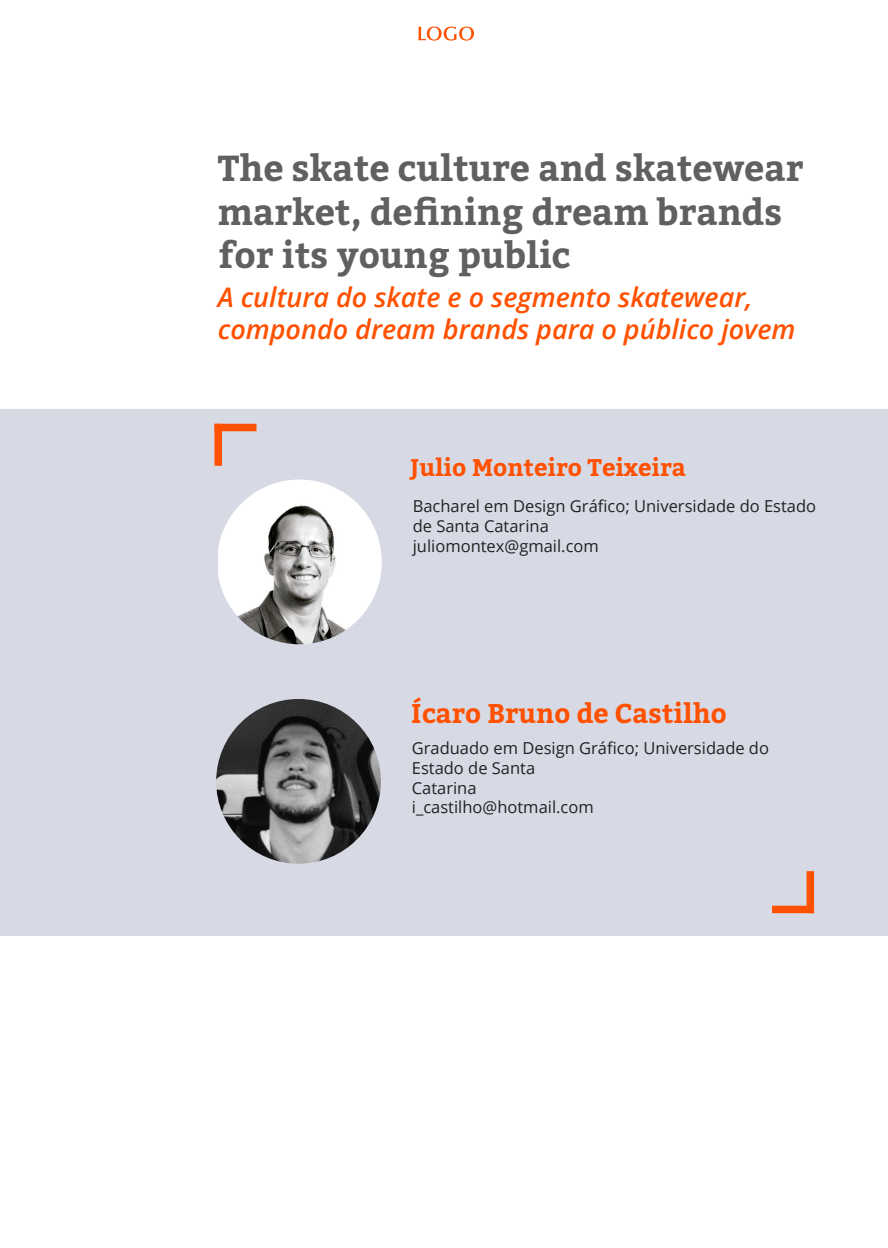
<style>
.page{position:relative;width:888px;height:1248px;background:#fff}
.page>*{position:absolute;margin:0;border:0;box-sizing:border-box;transform-origin:0 0}
.t1{font:700 36px/43.2px "Bitter";color:#606060}
.t2{font:italic 600 27px/32.4px "Open Sans";color:#ff5100}
.t3{font:700 27px "Bitter";color:#ff5100}
.t4{font:700 24px "Bitter";color:#ff5100}
.t5{font:16.5px/19.8px "Open Sans";color:#222223}
</style>
<div class="page">
<svg style="left:418px;top:27px;width:56px;height:14px"></svg>
<div style="left:0;top:409px;width:888px;height:526px;background:#d7dae5"></div>
<div style="left:806px;top:871px;width:8px;height:42px;background:#ff5100"></div>
<div style="left:772px;top:906px;width:42px;height:7px;background:#ff5100"></div>
<div style="left:214px;top:424px;width:8px;height:42px;background:#ff5100"></div>
<div style="left:214px;top:424px;width:42px;height:7px;background:#ff5100"></div>
<img style="left:218px;top:479px;width:164px;height:165px">
<img style="left:216px;top:699px;width:165px;height:165px;border-radius:82px">
<h1 class="t1" style="left:218px;top:147px;width:587px">The skate culture and skatewear market, deining dream brands for its young public</h1>
<h2 class="t2" style="left:218px;top:283px;width:579px">A cultura do skate e o segmento skatewear, compondo dream brands para o público jovem</h2>
<h3 class="t4" style="left:410px;top:453px;width:277px">Julio Monteiro Teixeira</h3>
<p class="t5" style="left:413px;top:496px;width:405px">Bacharel em Design Gráico; Universidade do Estado de Santa Catarina<br>juliomontex@gmail.com</p>
<h2 class="t3" style="left:411px;top:697px;width:317px">Ícaro Bruno de Castilho</h2>
<p class="t5" style="left:412px;top:738px;width:359px">Graduado em Design Gráico; Universidade do<br>Estado de Santa<br>Catarina<br>i_castilho@hotmail.com</p>
</div>
